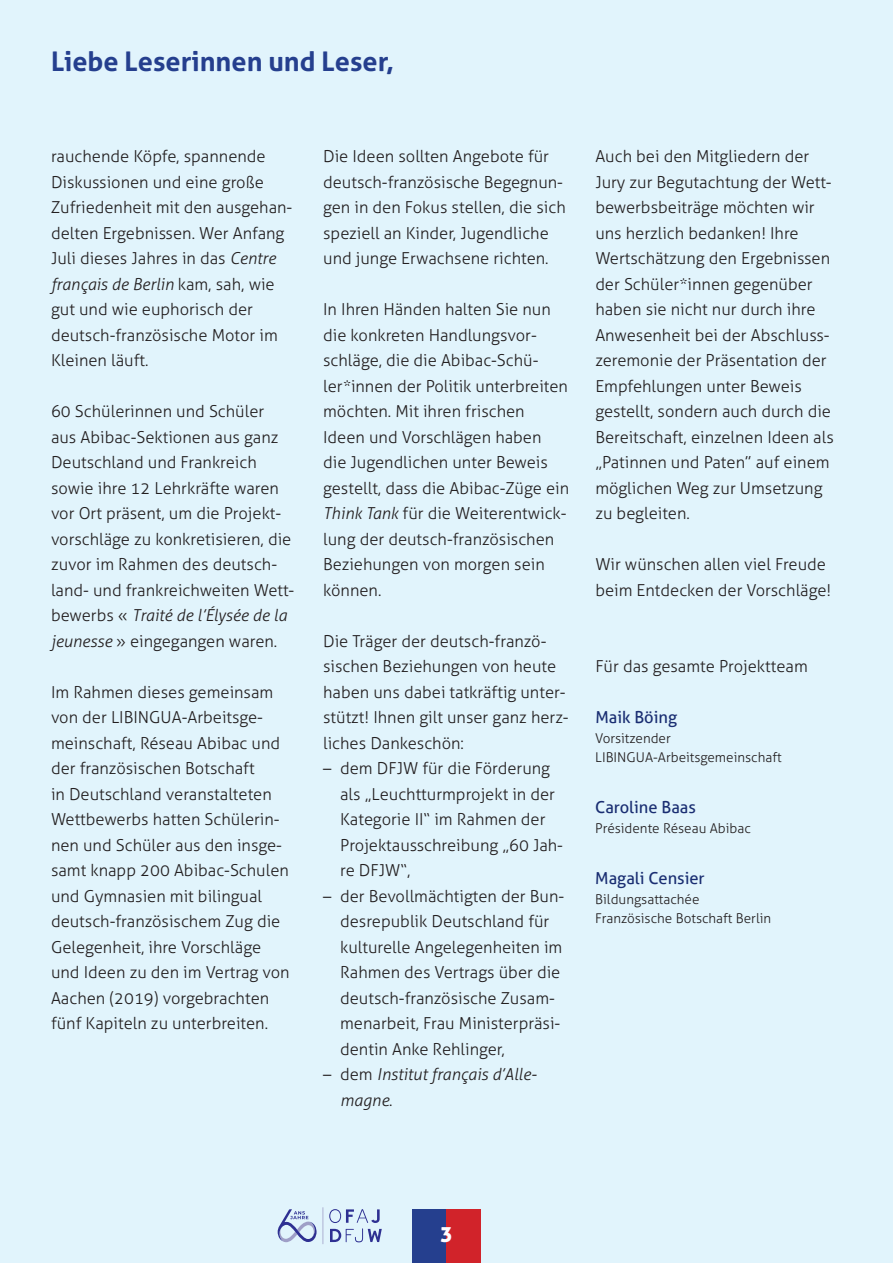
<style>
.page{position:relative;width:893px;height:1263px;background:#e1f4fc}
.page>*{position:absolute;margin:0;border:0;box-sizing:border-box;transform-origin:0 0}
.t1{font:700 27px "Aller";color:#253f8e}
.t2{font:21px "Aller Display";color:#fff}
.t3{font:300 16.5px/25.5px "Aller";color:#231f20}
.t4{font:16.5px "Aller";color:#1a2e72}
.t5{font:italic 300 16.5px/25.5px "Aller";color:#231f20}
.t6{font:300 13.5px/19.5px "Aller";color:#231f20}
.s1{font-style:italic}
.s2{font-style:normal}
</style>
<div class="page">
<div style="left:412px;top:1209px;width:34px;height:54px;background:#253f8e"></div>
<div style="left:446px;top:1209px;width:34px;height:54px;background:#d1232a"></div>
<svg style="left:329px;top:1209px;width:53px;height:33px"></svg>
<svg style="left:278px;top:1209px;width:39px;height:33px"></svg>
<hr style="left:323px;top:1207px;width:1px;height:37px;background:#9f9fc7">
<h1 class="t1" style="left:51px;top:45px;width:344px">Liebe Leserinnen und Leser,</h1>
<p class="t3" style="left:51px;top:144px;width:243px">rauchende Köpfe, spannende<br>Diskussionen und eine große<br>Zufriedenheit mit den ausgehan&shy;delten Ergebnissen. Wer Anfang<br>Juli dieses Jahres in das <span class="s1">Centre français de Berlin</span> kam, sah, wie gut und wie euphorisch der deutsch-französische Motor im<br>Kleinen läuft.</p>
<p class="t3" style="left:51px;top:399px;width:245px">60 Schülerinnen und Schüler<br>aus Abibac-Sektionen aus ganz<br>Deutschland und Frankreich sowie ihre 12 Lehrkräfte waren vor Ort präsent, um die Projekt&shy;vorschläge zu konkretisieren, die zuvor im Rahmen des deutsch&shy;land- und frankreichweiten Wett&shy;bewerbs « <span class="s1">Traité de l’Élysée de la jeunesse</span> » eingegangen waren.</p>
<p class="t3" style="left:51px;top:679px;width:240px">Im Rahmen dieses gemeinsam von der LIBINGUA-Arbeitsge&shy;meinschaft, Réseau Abibac und der französischen Botschaft<br>in Deutschland veranstalteten<br>Wettbewerbs hatten Schülerin&shy;nen und Schüler aus den insge&shy;samt knapp 200 Abibac-Schulen und Gymnasien mit bilingual deutsch-französischem Zug die<br>Gelegenheit, ihre Vorschläge und Ideen zu den im Vertrag von<br>Aachen (2019) vorgebrachten fünf Kapiteln zu unterbreiten.</p>
<p class="t3" style="left:323px;top:144px;width:244px">Die Ideen sollten Angebote für deutsch-französische Begegnun&shy;gen in den Fokus stellen, die sich speziell an Kinder, Jugendliche und junge Erwachsene richten.</p>
<p class="t3" style="left:323px;top:297px;width:247px">In Ihren Händen halten Sie nun die konkreten Handlungsvor&shy;schläge, die die Abibac-Schü&shy;ler*innen der Politik unterbreiten möchten. Mit ihren frischen<br>Ideen und Vorschlägen haben<br>die Jugendlichen unter Beweis gestellt, dass die Abibac-Züge ein<br><span class="s1">Think Tank</span> für die Weiterentwick&shy;lung der deutsch-französischen<br>Beziehungen von morgen sein können.</p>
<p class="t3" style="left:323px;top:628px;width:247px">Die Träger der deutsch-franzö&shy;sischen Beziehungen von heute haben uns dabei tatkräftig unter&shy;stützt! Ihnen gilt unser ganz herz&shy;liches Dankeschön:</p>
<p class="t3" style="left:340px;top:756px;width:224px;text-indent:-17px">– dem DFJW für die Förderung als „Leuchtturmprojekt in der<br>Kategorie II“ im Rahmen der<br>Projektausschreibung „60 Jah&shy;re DFJW“,</p>
<p class="t3" style="left:340px;top:883px;width:226px;text-indent:-17px">– der Bevollmächtigten der Bun&shy;desrepublik Deutschland für kulturelle Angelegenheiten im<br>Rahmen des Vertrags über die deutsch-französische Zusam&shy;menarbeit, Frau Ministerpräsi&shy;dentin Anke Rehlinger,</p>
<p class="t5" style="left:340px;top:1062px;width:198px;text-indent:-17px"><span class="s2">– dem</span> Institut français d’Alle&shy;magne<span class="s2">.</span></p>
<p class="t3" style="left:595px;top:144px;width:240px">Auch bei den Mitgliedern der<br>Jury zur Begutachtung der Wett&shy;bewerbsbeiträge möchten wir uns herzlich bedanken! Ihre<br>Wertschätzung den Ergebnissen der Schüler*innen gegenüber haben sie nicht nur durch ihre<br>Anwesenheit bei der Abschluss&shy;zeremonie der Präsentation der<br>Empfehlungen unter Beweis gestellt, sondern auch durch die<br>Bereitschaft, einzelnen Ideen als „Patinnen und Paten” auf einem möglichen Weg zur Umsetzung zu begleiten.</p>
<p class="t3" style="left:595px;top:551px;width:237px">Wir wünschen allen viel Freude beim Entdecken der Vorschläge!</p>
<p class="t3" style="left:595px;top:653px;width:214px">Für das gesamte Projektteam</p>
<p class="t4" style="left:595px;top:707px;width:83px">Maik Böing</p>
<p class="t6" style="left:595px;top:728px;width:188px">Vorsitzender<br>LIBINGUA-Arbeitsgemeinschaft</p>
<p class="t4" style="left:595px;top:798px;width:102px">Caroline Baas</p>
<p class="t6" style="left:595px;top:818px;width:157px">Présidente Réseau Abibac</p>
<p class="t4" style="left:595px;top:868px;width:111px">Magali Censier</p>
<p class="t6" style="left:595px;top:889px;width:177px">Bildungsattachée<br>Französische Botschaft Berlin</p>
<p class="t2" style="left:441px;top:1220px;width:13px">3</p>
</div>
